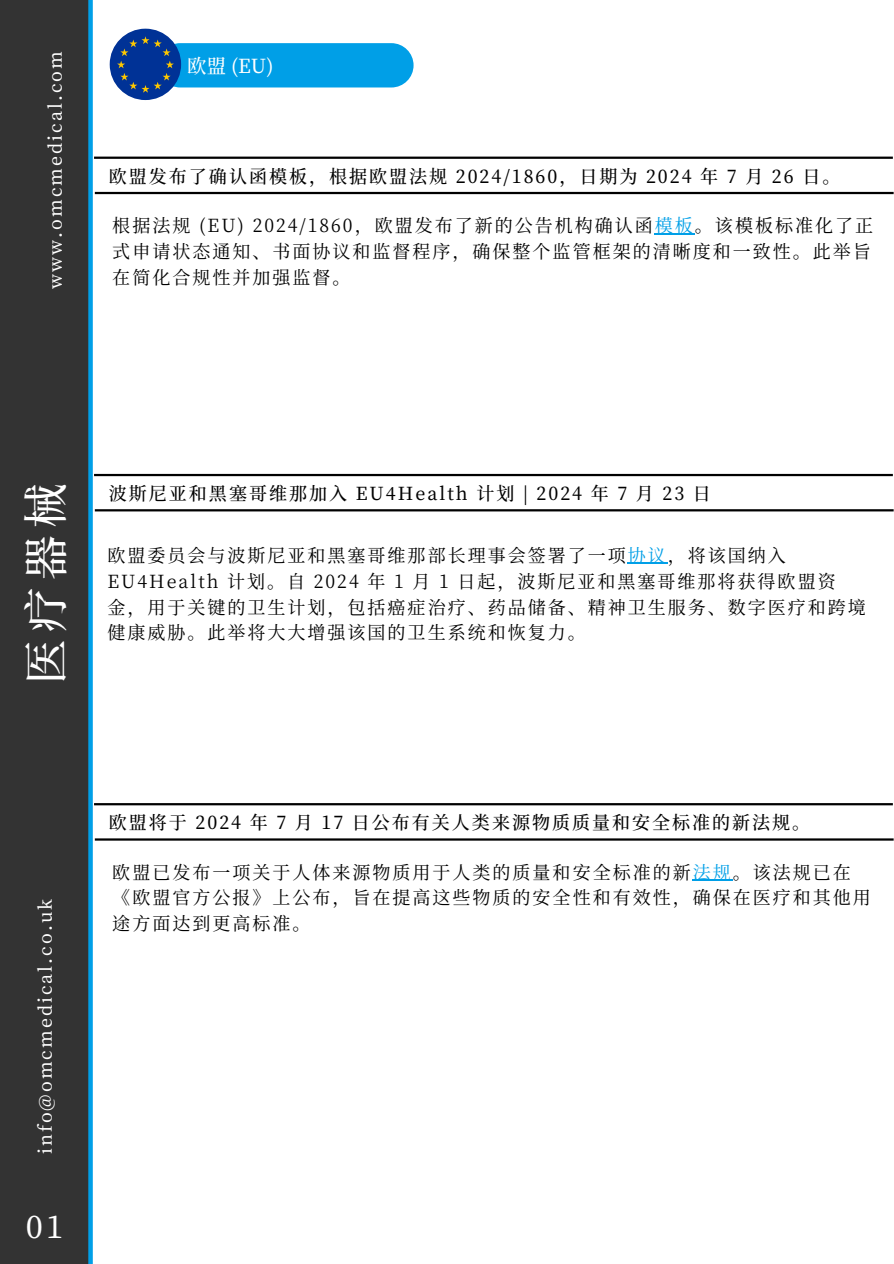
<style>
.page{position:relative;width:894px;height:1264px;background:#fff}
.page>*{position:absolute;margin:0;border:0;box-sizing:border-box;transform-origin:0 0}
.t1{font:500 44.7px "Source Han Serif SC";color:#fff}
.t2{font:500 31.2px "Source Han Serif SC";color:#fff}
.t3{font:23.1px "Source Han Serif SC";color:#fff}
.t4{font:22.95px "Source Han Serif SC";color:#fff}
.t5{font:500 19.35px "Source Han Serif SC";color:#fff}
.t6{font:500 18.45px "Source Han Serif SC";color:#fff}
.t7{font:18px/25.8px "Source Han Serif SC";letter-spacing:.11em;color:#000}
.t8{font:500 18px "Source Han Serif SC";letter-spacing:.11em;color:#000}
.t9{font:500 18px "Source Han Serif SC";letter-spacing:.11em;color:#fff}
.s1{color:#009fe7}
</style>
<div class="page">
<div style="left:0;top:0;width:89px;height:1263px;background:#333"></div>
<div style="left:88px;top:0;width:5px;height:1263px;background:#009fe7"></div>
<hr style="left:94px;top:157px;width:798px;height:2px;background:#000">
<hr style="left:95px;top:192px;width:798px;height:2px;background:#000">
<hr style="left:654px;top:233px;width:40px;height:1px;background:#009fe7">
<div style="left:158px;top:43px;width:255px;height:44px;background:#009fe7;border-radius:22px"></div>
<img style="left:110px;top:29px;width:71px;height:71px;border-radius:50%">
<hr style="left:94px;top:474px;width:798px;height:2px;background:#000">
<hr style="left:95px;top:509px;width:798px;height:2px;background:#000">
<hr style="left:627px;top:563px;width:40px;height:1px;background:#009fe7">
<hr style="left:94px;top:803px;width:798px;height:2px;background:#000">
<hr style="left:95px;top:838px;width:798px;height:2px;background:#000">
<hr style="left:692px;top:879px;width:40px;height:1px;background:#009fe7">
<p class="t9" style="left:41px;top:289px;width:239px;rotate:-90deg">www.omcmedical.com</p>
<h4 class="t5" style="left:187px;top:51px;width:88px">欧盟 (EU)</h4>
<p class="t8" style="left:109px;top:162px;width:732px">欧盟发布了确认函模板，根据欧盟法规 2024/1860，日期为 2024 年 7 月 26 日。</p>
<p class="t7" style="left:112px;top:211px;width:762px">根据法规 (EU) 2024/1860，欧盟发布了新的公告机构确认函<span class="s1">模板</span>。该模板标准化了正式申请状态通知、书面协议和监督程序，确保整个监管框架的清晰度和一致性。此举旨在简化合规性并加强监督。</p>
<p class="t1" style="left:11px;top:684px;width:202px;rotate:-90deg">医疗器械</p>
<h4 class="t8" style="left:109px;top:479px;width:597px">波斯尼亚和黑塞哥维那加入 EU4Health 计划 | 2024 年 7 月 23 日</h4>
<p class="t7" style="left:107px;top:541px;width:759px">欧盟委员会与波斯尼亚和黑塞哥维那部长理事会签署了一项<span class="s1">协议</span>，将该国纳入EU4Health 计划。自 2024 年 1 月 1 日起，波斯尼亚和黑塞哥维那将获得欧盟资<br>金，用于关键的卫生计划，包括癌症治疗、药品储备、精神卫生服务、数字医疗和跨境健康威胁。此举将大大增强该国的卫生系统和恢复力。</p>
<p class="t9" style="left:31px;top:1154px;width:256px;rotate:-90deg">info@omcmedical.co.uk</p>
<h4 class="t3" style="left:39px;top:1201px;width:12px">5</h4>
<h2 class="t2" style="left:26px;top:1202px;width:35px">01</h2>
<h1 class="t6" style="left:33px;top:1207px;width:22px">1 2</h1>
<h4 class="t4" style="left:38px;top:1209px;width:12px">5</h4>
<h4 class="t8" style="left:109px;top:808px;width:702px">欧盟将于 2024 年 7 月 17 日公布有关人类来源物质质量和安全标准的新法规。</h4>
<p class="t7" style="left:112px;top:857px;width:757px">欧盟已发布一项关于人体来源物质用于人类的质量和安全标准的新<span class="s1">法规</span>。该法规已在《欧盟官方公报》上公布，旨在提高这些物质的安全性和有效性，确保在医疗和其他用途方面达到更高标准。</p>
</div>
